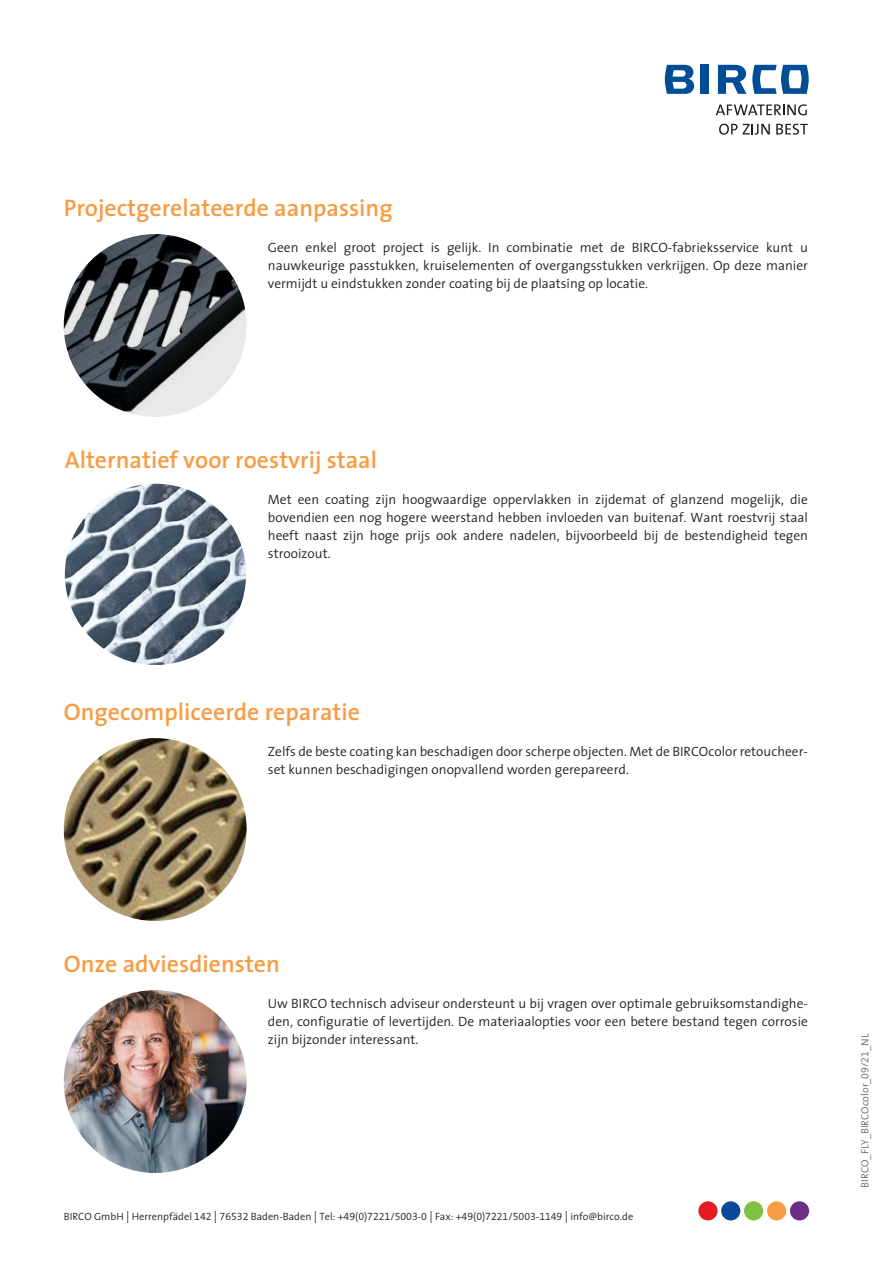
<style>
.page{position:relative;width:893px;height:1263px;background:#fff}
.page>*{position:absolute;margin:0;border:0;box-sizing:border-box;transform-origin:0 0}
.t1{font:600 24px "BIRCO Sans";color:#f89c44}
.t2{font:300 13.5px/18px "BIRCO Sans";color:#231f20;text-align:justify}
.t3{font:300 10.5px "BIRCO Sans";color:#231f20}
.t4{font:300 10.5px "BIRCO Sans";color:#64676b}
.s1{font-size:12px}
</style>
<div class="page">
<img style="left:64px;top:234px;width:183px;height:183px;border-radius:91px">
<img style="left:65px;top:484px;width:181px;height:181px;border-radius:91px">
<img style="left:64px;top:990px;width:183px;height:183px;border-radius:91px">
<img style="left:64px;top:738px;width:183px;height:183px;border-radius:91px">
<div style="left:698px;top:1201px;width:19px;height:19px;background:#e51a23;border-radius:50%"></div>
<div style="left:721px;top:1201px;width:19px;height:19px;background:#0d499a;border-radius:50%"></div>
<div style="left:744px;top:1201px;width:19px;height:19px;background:#7fc241;border-radius:50%"></div>
<div style="left:767px;top:1201px;width:19px;height:19px;background:#f89c44;border-radius:50%"></div>
<div style="left:790px;top:1201px;width:19px;height:19px;background:#6d2e83;border-radius:50%"></div>
<div style="left:701px;top:65px;width:8px;height:29px;background:#014e97"></div>
<svg style="left:718px;top:65px;width:28px;height:29px"></svg>
<svg style="left:665px;top:65px;width:29px;height:29px"></svg>
<svg style="left:752px;top:65px;width:57px;height:29px"></svg>
<svg style="left:716px;top:104px;width:91px;height:11px"></svg>
<svg style="left:719px;top:124px;width:51px;height:11px"></svg>
<svg style="left:776px;top:124px;width:32px;height:11px"></svg>
<h1 class="t1" style="left:64px;top:188px;width:330px">Projectgerelateerde aanpassing</h1>
<p class="t2" style="left:268px;top:238px;width:542px">Geen enkel groot project is gelijk. In combinatie met de BIRCO-fabrieksservice kunt u nauwkeurige passtukken, kruiselementen of overgangsstukken verkrijgen. Op deze manier vermijdt u eindstukken zonder coating bij de plaatsing op locatie.</p>
<h1 class="t1" style="left:65px;top:440px;width:314px">Alternatief voor roestvrij staal</h1>
<p class="t2" style="left:268px;top:490px;width:542px">Met een coating zijn hoogwaardige oppervlakken in zijdemat of glanzend mogelijk, die bovendien een nog hogere weerstand hebben invloeden van buitenaf. Want roestvrij staal heeft naast zijn hoge prijs ook andere nadelen, bijvoorbeeld bij de bestendigheid tegen strooizout.</p>
<h1 class="t1" style="left:64px;top:692px;width:298px">Ongecompliceerde reparatie</h1>
<p class="t2" style="left:268px;top:742px;width:542px">Zelfs de beste coating kan beschadigen door scherpe objecten. Met de BIRCOcolor retoucheer&shy;set kunnen beschadigingen onopvallend worden gerepareerd.</p>
<h1 class="t1" style="left:64px;top:944px;width:218px">Onze adviesdiensten</h1>
<p class="t2" style="left:268px;top:994px;width:542px">Uw BIRCO technisch adviseur ondersteunt u bij vragen over optimale gebruiksomstandighe&shy;den, configuratie of levertijden. De materiaalopties voor een betere bestand tegen corrosie zijn bijzonder interessant.</p>
<p class="t3" style="left:64px;top:1208px;width:571px">BIRCO GmbH <span class="s1">|</span> Herrenpfädel 142 <span class="s1">|</span> 76532 Baden-Baden <span class="s1">|</span> Tel: +49(0)7221/5003-0 <span class="s1">|</span> Fax: +49(0)7221/5003-1149 <span class="s1">|</span> info@birco.de</p>
<p class="t4" style="left:856px;top:1187px;width:155px;rotate:-90deg">BIRCO_FLY_BIRCOcolor_09/21_NL</p>
</div>
